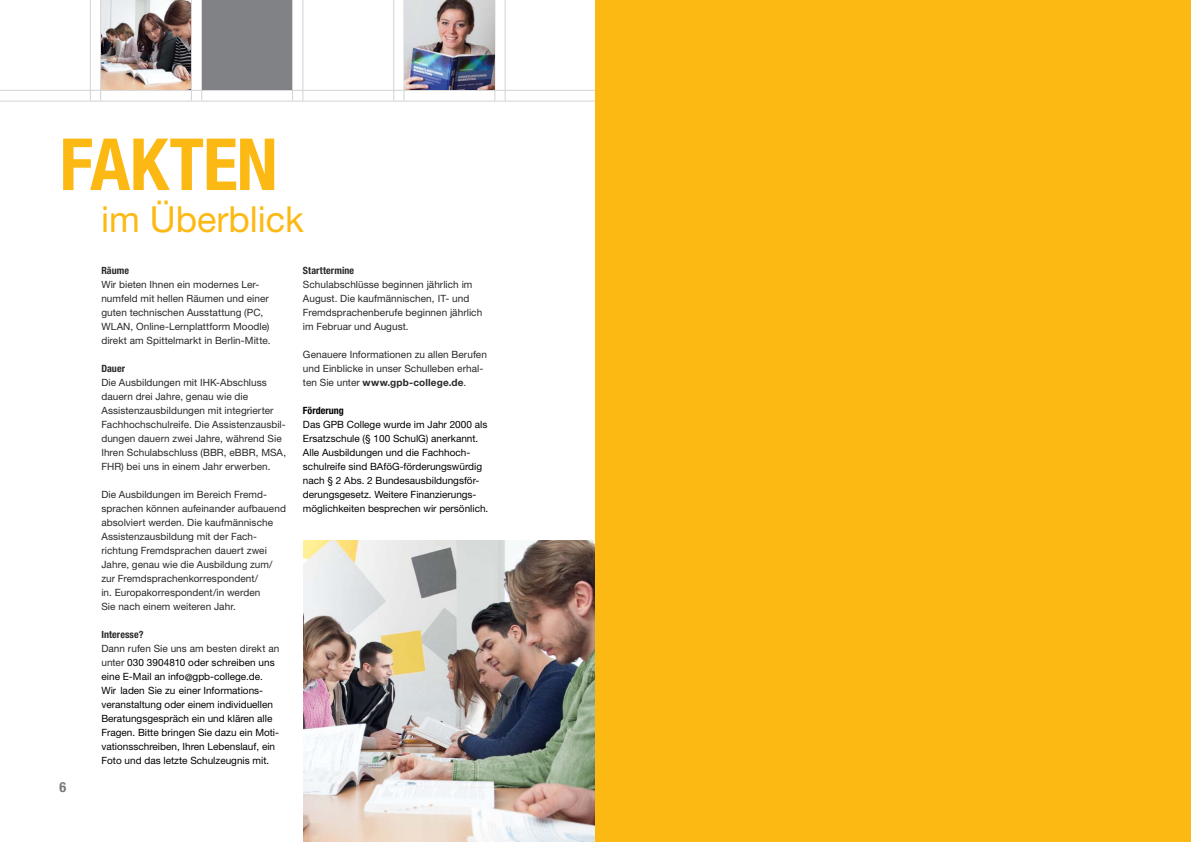
<style>
.page{position:relative;width:1191px;height:842px;background:#fff}
.page>*{position:absolute;margin:0;border:0;box-sizing:border-box;transform-origin:0 0}
.t1{font:700 condensed 72px "Helvetica Neue LT";letter-spacing:-.01em;color:#fdb913}
.t2{font:36px "Helvetica Neue LT";color:#fdb913}
.t3{font:700 condensed 14px "Helvetica Neue LT";color:#77787b}
.t4{font:10px/14px "Helvetica Neue LT";letter-spacing:.005em;color:#292829}
.t5{font:10px/14px "Helvetica Neue LT";color:#000}
.t6{font:700 condensed 10px "Helvetica Neue LT";letter-spacing:.01em;color:#292829}
.t7{font:700 condensed 10px "Helvetica Neue LT";color:#000}
.s1{color:#292829}
.s2{font-weight:700}
</style>
<div class="page">
<hr style="left:0;top:90px;width:595px;height:1px;background:#d1d3d4">
<hr style="left:0;top:101px;width:595px;height:1px;background:#d1d3d4">
<hr style="left:90px;top:0;width:1px;height:101px;background:#d1d3d4">
<hr style="left:191px;top:0;width:1px;height:101px;background:#d1d3d4">
<hr style="left:292px;top:0;width:1px;height:101px;background:#d1d3d4">
<hr style="left:393px;top:0;width:1px;height:101px;background:#d1d3d4">
<hr style="left:494px;top:0;width:1px;height:101px;background:#d1d3d4">
<hr style="left:100px;top:0;width:1px;height:101px;background:#d1d3d4">
<hr style="left:201px;top:0;width:1px;height:101px;background:#d1d3d4">
<hr style="left:302px;top:0;width:1px;height:101px;background:#d1d3d4">
<hr style="left:403px;top:0;width:1px;height:101px;background:#d1d3d4">
<hr style="left:504px;top:0;width:1px;height:101px;background:#d1d3d4">
<img style="left:303px;top:540px;width:292px;height:302px">
<div style="left:595px;top:0;width:596px;height:842px;background:#fdb913"></div>
<img style="left:101px;top:0;width:90px;height:90px">
<img style="left:404px;top:0;width:90px;height:90px">
<div style="left:202px;top:0;width:90px;height:90px;background:#808285"></div>
<h1 class="t1" style="left:60px;top:121px;width:220px">FAKTEN</h1>
<h2 class="t2" style="left:101px;top:197px;width:204px">im Überblick</h2>
<h3 class="t3" style="left:60px;top:779px;width:8px">6</h3>
<p class="t6" style="left:101px;top:264px;width:29px">Räume</p>
<p class="t4" style="left:101px;top:277px;width:170px">Wir bieten Ihnen ein modernes Ler&shy;numfeld mit hellen Räumen und einer guten technischen Ausstattung (PC, WLAN, Online-Lernplattform Moodle) direkt am Spittelmarkt in Berlin-Mitte.</p>
<p class="t6" style="left:101px;top:362px;width:25px">Dauer</p>
<p class="t4" style="left:101px;top:375px;width:186px">Die Ausbildungen mit IHK-Abschluss dauern drei Jahre, genau wie die Assistenzausbildungen mit integrierter Fachhochschulreife. Die Assistenzausbil&shy;dungen dauern zwei Jahre, während Sie Ihren Schulabschluss (BBR, eBBR, MSA, FHR) bei uns in einem Jahr erwerben.</p>
<p class="t4" style="left:101px;top:487px;width:186px">Die Ausbildungen im Bereich Fremd&shy;sprachen können aufeinander aufbauend absolviert werden. Die kaufmännische Assistenzausbildung mit der Fach&shy;richtung Fremdsprachen dauert zwei Jahre, genau wie die Ausbildung zum/ zur Fremdsprachenkorrespondent/<br>in. Europakorrespondent/in werden<br>Sie nach einem weiteren Jahr.</p>
<p class="t6" style="left:101px;top:628px;width:44px">Interesse?</p>
<p class="t5" style="left:101px;top:641px;width:179px"><span class="s1">Dann rufen Sie uns am besten direkt an unter</span> 030 3904810 oder schreiben uns eine E-Mail an info@gpb-college.de.<br>Wir laden Sie zu einer Informations&shy;veranstaltung oder einem individuellen Beratungsgespräch ein und klären alle Fragen. Bitte bringen Sie dazu ein Moti&shy;vationsschreiben, Ihren Lebenslauf, ein Foto und das letzte Schulzeugnis mit.</p>
<p class="t6" style="left:303px;top:264px;width:53px">Starttermine</p>
<p class="t4" style="left:303px;top:277px;width:181px">Schulabschlüsse beginnen jährlich im August. Die kaufmännischen, IT- und Fremdsprachenberufe beginnen jährlich im Februar und August.</p>
<p class="t4" style="left:303px;top:347px;width:185px">Genauere Informationen zu allen Berufen und Einblicke in unser Schulleben erhal&shy;ten Sie unter <span class="s2">www.gpb-college.de</span>.</p>
<p class="t7" style="left:303px;top:404px;width:42px">Förderung</p>
<p class="t5" style="left:303px;top:417px;width:187px">Das GPB College wurde im Jahr 2000 als Ersatzschule (§ 100 SchulG) anerkannt.<br>Alle Ausbildungen und die Fachhoch&shy;schulreife sind BAföG-förderungswürdig nach § 2 Abs. 2 Bundesausbildungsför&shy;derungsgesetz. Weitere Finanzierungs&shy;möglichkeiten besprechen wir persönlich.</p>
</div>
